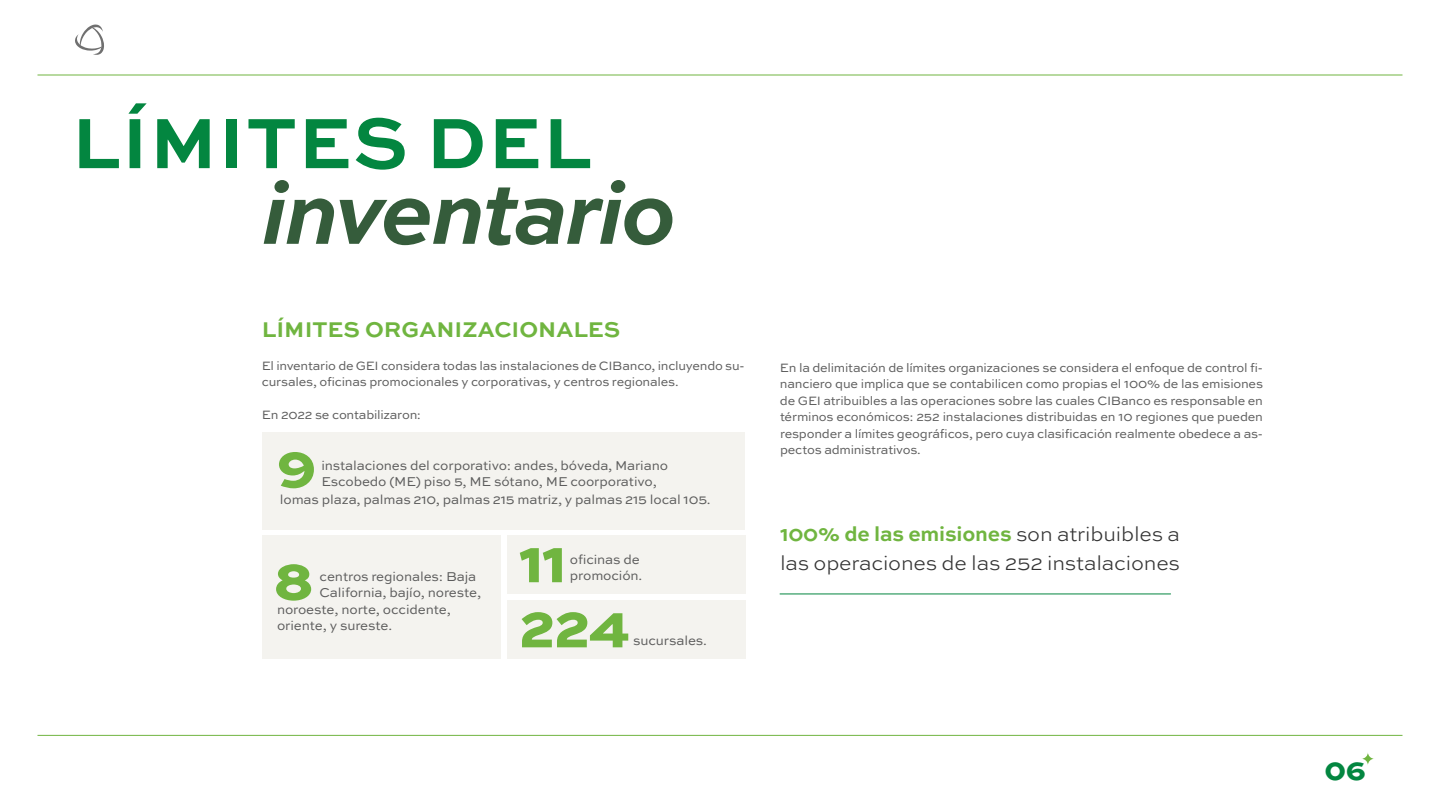
<style>
.page{position:relative;width:1440px;height:810px;background:#fff}
.page>*{position:absolute;margin:0;border:0;box-sizing:border-box;transform-origin:0 0}
.t1{font:italic 700 90px "Sweet Sans Pro";letter-spacing:-.04em;color:#355c3b}
.t2{font:700 75px "Sweet Sans Pro";letter-spacing:.02em;color:#038640}
.t3{font:800 60px/112.3px "Sweet Sans Pro";color:#70b540}
.t4{font:800 30.38px "Sweet Sans Pro";color:#038640}
.t5{font:700 22.5px "Sweet Sans Pro";color:#70b540}
.t6{font:300 21px/29.2px "Sweet Sans Pro";letter-spacing:-.01em;color:#333}
.t7{font:13.5px/16.5px "Sweet Sans Pro";letter-spacing:-.01em;color:#5c5c5c}
.t8{font:12.75px/16.5px "Sweet Sans Pro";letter-spacing:-.02em;color:#5c5c5c}
.s1{font-weight:700;color:#70b540}
</style>
<div class="page">
<div style="left:262px;top:432px;width:483px;height:97px;background:#f4f3ef"></div>
<div style="left:262px;top:536px;width:238px;height:123px;background:#f4f3ef"></div>
<div style="left:507px;top:536px;width:239px;height:58px;background:#f4f3ef"></div>
<div style="left:507px;top:601px;width:239px;height:58px;background:#f4f3ef"></div>
<hr style="left:780px;top:594px;width:391px;height:1px;background:#038640">
<svg style="left:75px;top:24px;width:29px;height:31px"></svg>
<hr style="left:38px;top:75px;width:1364px;height:1px;background:#70b540">
<hr style="left:38px;top:735px;width:1364px;height:1px;background:#70b540">
<svg style="left:1362px;top:753px;width:12px;height:12px"></svg>
<h2 class="t2" style="left:72px;top:86px;width:521px">LÍMITES DEL</h2>
<h1 class="t1" style="left:262px;top:145px;width:417px">inventario</h1>
<h3 class="t5" style="left:262px;top:312px;width:360px">LÍMITES ORGANIZACIONALES</h3>
<p class="t8" style="left:262px;top:357px;width:484px">El inventario de GEI considera todas las instalaciones de CIBanco, incluyendo su&shy;cursales, oficinas promocionales y corporativas, y centros regionales.</p>
<p class="t8" style="left:262px;top:406px;width:161px">En 2022 se contabilizaron:</p>
<h3 class="t3" style="left:274px;top:406px;width:45px">9<br>8</h3>
<p class="t7" style="left:321px;top:456px;width:348px">instalaciones del corporativo: andes, bóveda, Mariano<br>Escobedo (ME) piso 5, ME sótano, ME coorporativo,</p>
<p class="t7" style="left:280px;top:491px;width:432px">lomas plaza, palmas 210, palmas 215 matriz, y palmas 215 local 105.</p>
<h3 class="t3" style="left:519px;top:525px;width:113px;line-height:65.1px">11<br>224</h3>
<p class="t7" style="left:570px;top:550px;width:74px">oficinas de promoción.</p>
<p class="t7" style="left:320px;top:568px;width:163px">centros regionales: Baja<br>California, bajío, noreste,</p>
<p class="t7" style="left:277px;top:601px;width:175px">noroeste, norte, occidente, oriente, y sureste.</p>
<p class="t7" style="left:633px;top:632px;width:75px">sucursales.</p>
<p class="t8" style="left:780px;top:359px;width:485px;text-align:justify">En la delimitación de límites organizaciones se considera el enfoque de control fi&shy;nanciero que implica que se contabilicen como propias el 100% de las emisiones de GEI atribuibles a las operaciones sobre las cuales CIBanco es responsable en términos económicos: 252 instalaciones distribuidas en 10 regiones que pueden responder a límites geográficos, pero cuya clasificación realmente obedece a as&shy;pectos administrativos.</p>
<h3 class="t6" style="left:780px;top:518px;width:402px"><span class="s1">100% de las emisiones</span> son atribuibles a las operaciones de las 252 instalaciones</h3>
<h3 class="t4" style="left:1325px;top:746px;width:43px">06</h3>
</div>
